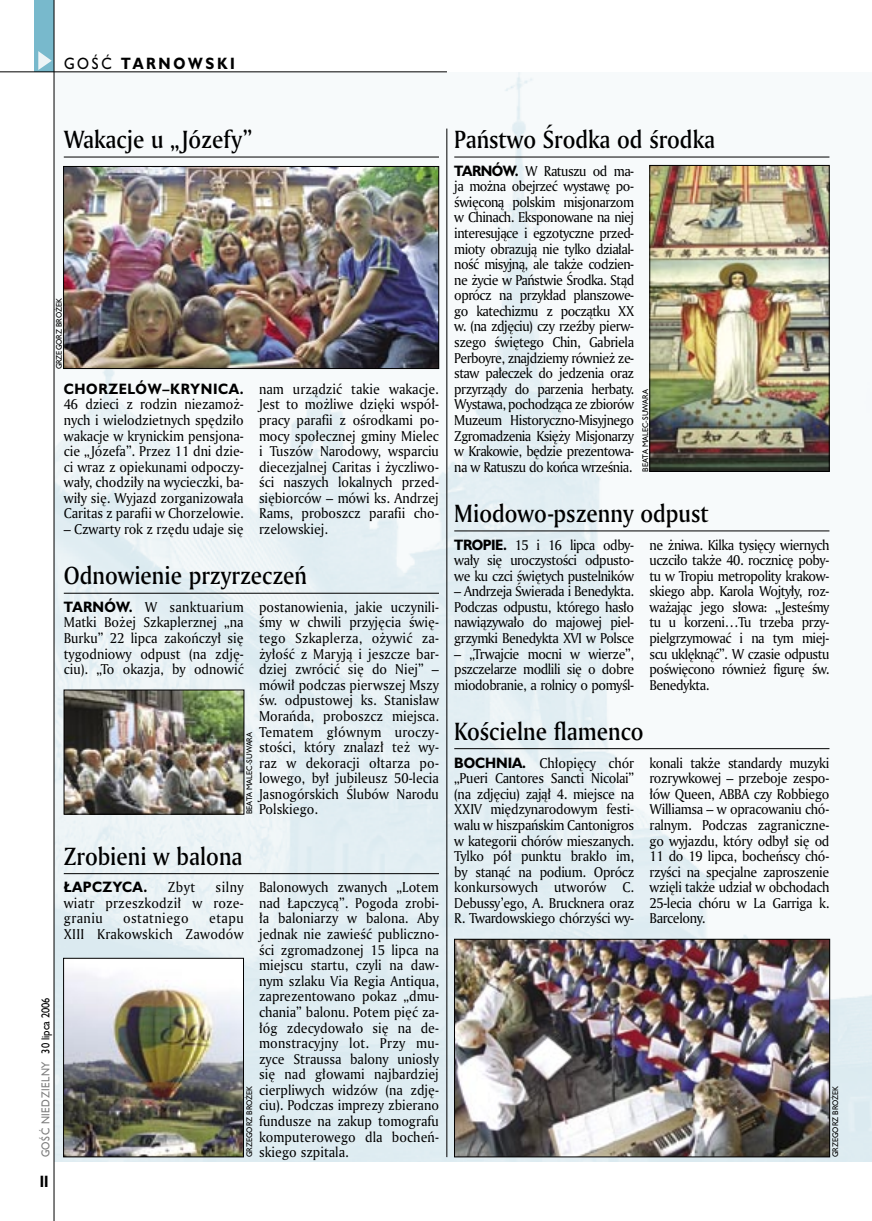
<style>
.page{position:relative;width:872px;height:1221px;background:#fff}
.page>*{position:absolute;margin:0;border:0;box-sizing:border-box;transform-origin:0 0}
._05d_tytyl_Kronika_AmMd_16_pt{font:24px "Amerigo Md PL";color:#000;scale:.9 1}
._15a_temat_lewo{font:700 15px "Humanst 521 PL";letter-spacing:.2em;color:#000;scale:.9 1}
._16_pagina_lewa{font:700 15px "Humanst 521 Cn PL";color:#000;scale:.94 1}
._03_body_bez_akapitu{font:13.8px/15.6px "Amerigo PL";letter-spacing:-.025em;color:#000;text-align:justify;scale:.94 1}
._03_body_bez_akapitu-2{font:13.8px/15.6px "Amerigo PL";letter-spacing:.02em;color:#000;text-align:right;scale:.94 1}
._03_body_bez_akapitu-3{font:13.8px "Amerigo PL";letter-spacing:-.005em;color:#000;scale:.94 1}
._03_body_bez_akapitu-4{font:13.8px "Amerigo PL";letter-spacing:.035em;color:#000;scale:.94 1}
._03_body_bez_akapitu-5{font:700 13.8px "Humanst 521 PL";letter-spacing:.035em;color:#000;scale:.94 1}
._18a_data_lewa_GOSC{font:10.5px "Humanst 521 PL";letter-spacing:.05em;color:#7c7c7c;scale:.9 1}
._18_data_lewa{font:10.5px "Humanst 521 PL";color:#000;scale:.9 1}
._09a_autor_zdjecia_Hu_5_pt{font:7.5px "Humanst 521 PL";color:#000;scale:.94 1}
.s1{font-weight:400}
.s2{font-family:"Humanst 521 PL";font-weight:700}
</style>
<div class="page">
<img style="left:55px;top:72px;width:817px;height:1089px">
<div style="left:35px;top:0;width:19px;height:72px;background:#78b9cc"></div>
<svg style="left:38px;top:51px;width:14px;height:19px"></svg>
<hr style="left:54px;top:0;width:1px;height:1220px;background:#000">
<hr style="left:0;top:72px;width:447px;height:1px;background:#000">
<hr style="left:446px;top:129px;width:1px;height:1027px;background:#000">
<hr style="left:64px;top:157px;width:375px;height:1px;background:#000">
<img style="left:65px;top:168px;width:372px;height:199px">
<div style="left:63px;top:166px;width:376px;height:203px;border:1px solid #000"></div>
<hr style="left:64px;top:873px;width:375px;height:1px;background:#000">
<img style="left:65px;top:960px;width:177px;height:194px">
<div style="left:63px;top:958px;width:181px;height:198px;border:1px solid #000"></div>
<hr style="left:64px;top:593px;width:375px;height:1px;background:#000">
<hr style="left:454px;top:748px;width:375px;height:1px;background:#000">
<img style="left:456px;top:941px;width:372px;height:213px">
<div style="left:454px;top:939px;width:376px;height:217px;border:1px solid #000"></div>
<hr style="left:454px;top:157px;width:375px;height:1px;background:#000">
<img style="left:651px;top:167px;width:176px;height:302px">
<div style="left:649px;top:165px;width:180px;height:306px;border:1px solid #000"></div>
<hr style="left:454px;top:530px;width:375px;height:1px;background:#000">
<img style="left:66px;top:691px;width:176px;height:121px">
<div style="left:64px;top:689px;width:180px;height:125px;border:1px solid #000"></div>
<p class="_15a_temat_lewo" style="left:64px;top:53px;width:191px"><span class="s1">GOŚĆ</span> TARNOWSKI</p>
<p class="_05d_tytyl_Kronika_AmMd_16_pt" style="left:64px;top:123px;width:211px">Wakacje u „Józefy”</p>
<p class="_09a_autor_zdjecia_Hu_5_pt" style="left:54px;top:369px;width:77px;rotate:-90deg">GRZEGORZ BROŻEK</p>
<p class="_03_body_bez_akapitu" style="left:64px;top:380px;width:193px"><span class="s2">CHORZELÓW–KRYNICA.<br></span>46 dzieci z rodzin niezamoż&shy;nych i wielodzietnych spędziło wakacje w krynickim pensjona&shy;cie „Józefa”. Przez 11 dni dzie&shy;ci wraz z opiekunami odpoczy&shy;wały, chodziły na wycieczki, ba&shy;wiły się. Wyjazd zorganizowała Caritas z parafii w Chorzelowie.</p>
<p class="_03_body_bez_akapitu-3" style="left:64px;top:520px;width:193px">– Czwarty rok z rzędu udaje się</p>
<p class="_03_body_bez_akapitu" style="left:259px;top:380px;width:193px">nam urządzić takie wakacje.<br>Jest to możliwe dzięki współ&shy;pracy parafii z ośrodkami po&shy;mocy społecznej gminy Mielec i Tuszów Narodowy, wsparciu diecezjalnej Caritas i życzliwo&shy;ści naszych lokalnych przed&shy;siębiorców – mówi ks. Andrzej Rams, proboszcz parafii cho&shy;rzelowskiej.</p>
<p class="_18_data_lewa" style="left:38px;top:1053px;width:64px;rotate:-90deg">30 lipca 2006</p>
<p class="_18a_data_lewa_GOSC" style="left:38px;top:1157px;width:108px;rotate:-90deg">GOŚĆ NIEDZIELNY</p>
<p class="_16_pagina_lewa" style="left:40px;top:1170px;width:11px">II</p>
<p class="_05d_tytyl_Kronika_AmMd_16_pt" style="left:64px;top:559px;width:272px">Odnowienie przyrzeczeń</p>
<p class="_03_body_bez_akapitu" style="left:64px;top:598px;width:193px"><span class="s2">TARNÓW.</span> W sanktuarium Matki Bożej Szkaplerznej „na Burku” 22 lipca zakończył się tygodniowy odpust (na zdję&shy;ciu). „To okazja, by odnowić</p>
<p class="_03_body_bez_akapitu" style="left:259px;top:598px;width:193px">postanowienia, jakie uczynili&shy;śmy w chwili przyjęcia świę&shy;tego Szkaplerza, ożywić za&shy;żyłość z Maryją i jeszcze bar&shy;dziej zwrócić się do Niej” – mówił podczas pierwszej Mszy św. odpustowej ks. Stanisław Morańda, proboszcz miejsca.<br>Tematem głównym uroczy&shy;stości, który znalazł też wy&shy;raz w dekoracji ołtarza po&shy;lowego, był jubileusz 50-lecia Jasnogórskich Ślubów Narodu Polskiego.</p>
<p class="_09a_autor_zdjecia_Hu_5_pt" style="left:244px;top:814px;width:89px;rotate:-90deg">BEATA MALEC-SUWARA</p>
<p class="_05d_tytyl_Kronika_AmMd_16_pt" style="left:64px;top:840px;width:200px">Zrobieni w balona</p>
<p class="_03_body_bez_akapitu-5" style="left:64px;top:877px;width:90px">ŁAPCZYCA.</p>
<p class="_03_body_bez_akapitu" style="left:168px;top:879px;width:31px">Zbyt</p>
<p class="_03_body_bez_akapitu" style="left:64px;top:879px;width:193px;text-indent:152px">silny wiatr przeszkodził w roze&shy;graniu</p>
<p class="_03_body_bez_akapitu" style="left:259px;top:879px;width:193px">Balonowych zwanych „Lotem nad Łapczycą”. Pogoda zrobi&shy;ła baloniarzy w balona. Aby jednak nie zawieść publiczno&shy;ści zgromadzonej 15 lipca na miejscu startu, czyli na daw&shy;nym szlaku Via Regia Antiqua, zaprezentowano pokaz „dmu&shy;chania” balonu. Potem pięć za&shy;łóg zdecydowało się na de&shy;monstracyjny lot. Przy mu&shy;zyce Straussa balony uniosły się nad głowami najbardziej cierpliwych widzów (na zdję&shy;ciu). Podczas imprezy zbierano fundusze na zakup tomografu komputerowego dla bocheń&shy;skiego szpitala.</p>
<p class="_03_body_bez_akapitu-4" style="left:123px;top:909px;width:71px">ostatniego</p>
<p class="_03_body_bez_akapitu-2" style="left:64px;top:910px;width:193px">etapu<br>XIII Krakowskich Zawodów</p>
<p class="_09a_autor_zdjecia_Hu_5_pt" style="left:244px;top:1156px;width:77px;rotate:-90deg">GRZEGORZ BROŻEK</p>
<p class="_05d_tytyl_Kronika_AmMd_16_pt" style="left:454px;top:123px;width:291px">Państwo Środka od środka</p>
<p class="_03_body_bez_akapitu" style="left:454px;top:162px;width:193px"><span class="s2">TARNÓW.</span> W Ratuszu od ma&shy;ja można obejrzeć wystawę po&shy;święconą polskim misjonarzom w Chinach. Eksponowane na niej interesujące i egzotyczne przed&shy;mioty obrazują nie tylko działal&shy;ność misyjną, ale także codzien&shy;ne życie w Państwie Środka. Stąd oprócz na przykład planszowe&shy;go katechizmu z początku XX w. (na zdjęciu) czy rzeźby pierw&shy;szego świętego Chin, Gabriela Perboyre, znajdziemy również ze&shy;staw pałeczek do jedzenia oraz przyrządy do parzenia herbaty.<br>Wystawa, pochodząca ze zbiorów Muzeum Historyczno-Misyjnego Zgromadzenia Księży Misjonarzy w Krakowie, będzie prezentowa&shy;na w Ratuszu do końca września.</p>
<p class="_05d_tytyl_Kronika_AmMd_16_pt" style="left:454px;top:497px;width:284px">Miodowo-pszenny odpust</p>
<p class="_03_body_bez_akapitu" style="left:454px;top:536px;width:193px"><span class="s2">TROPIE.</span> 15 i 16 lipca odby&shy;wały się uroczystości odpusto&shy;we ku czci świętych pustelników</p>
<p class="_03_body_bez_akapitu" style="left:454px;top:583px;width:193px">– Andrzeja Świerada i Benedykta.<br>Podczas odpustu, którego hasło nawiązywało do majowej piel&shy;grzymki Benedykta XVI w Polsce</p>
<p class="_03_body_bez_akapitu" style="left:454px;top:645px;width:193px">– „Trwajcie mocni w wierze”, pszczelarze modlili się o dobre miodobranie, a rolnicy o pomyśl-</p>
<p class="_09a_autor_zdjecia_Hu_5_pt" style="left:640px;top:471px;width:89px;rotate:-90deg">BEATA MALEC-SUWARA</p>
<p class="_03_body_bez_akapitu" style="left:649px;top:536px;width:193px">ne żniwa. Kilka tysięcy wiernych uczciło także 40. rocznicę poby&shy;tu w Tropiu metropolity krakow&shy;skiego abp. Karola Wojtyły, roz&shy;ważając jego słowa: „Jesteśmy tu u korzeni…Tu trzeba przy&shy;pielgrzymować i na tym miej&shy;scu uklęknąć”. W czasie odpustu poświęcono również figurę św.<br>Benedykta.</p>
<p class="_05d_tytyl_Kronika_AmMd_16_pt" style="left:454px;top:715px;width:212px">Kościelne flamenco</p>
<p class="_03_body_bez_akapitu" style="left:454px;top:754px;width:193px"><span class="s2">BOCHNIA.</span> Chłopięcy chór „Pueri Cantores Sancti Nicolai” (na zdjęciu) zajął 4. miejsce na XXIV międzynarodowym festi&shy;walu w hiszpańskim Cantonigros w kategorii chórów mieszanych.<br>Tylko pół punktu brakło im, by stanąć na podium. Oprócz konkursowych utworów C.<br>Debussy’ego, A. Brucknera oraz R. Twardowskiego chórzyści wy-</p>
<p class="_03_body_bez_akapitu" style="left:649px;top:754px;width:193px">konali także standardy muzyki rozrywkowej – przeboje zespo&shy;łów Queen, ABBA czy Robbiego Williamsa – w opracowaniu chó&shy;ralnym. Podczas zagraniczne&shy;go wyjazdu, który odbył się od 11 do 19 lipca, bocheńscy chó&shy;rzyści na specjalne zaproszenie wzięli także udział w obchodach 25-lecia chóru w La Garriga k.<br>Barcelony.</p>
<p class="_09a_autor_zdjecia_Hu_5_pt" style="left:830px;top:1156px;width:77px;rotate:-90deg">GRZEGORZ BROŻEK</p>
</div>
